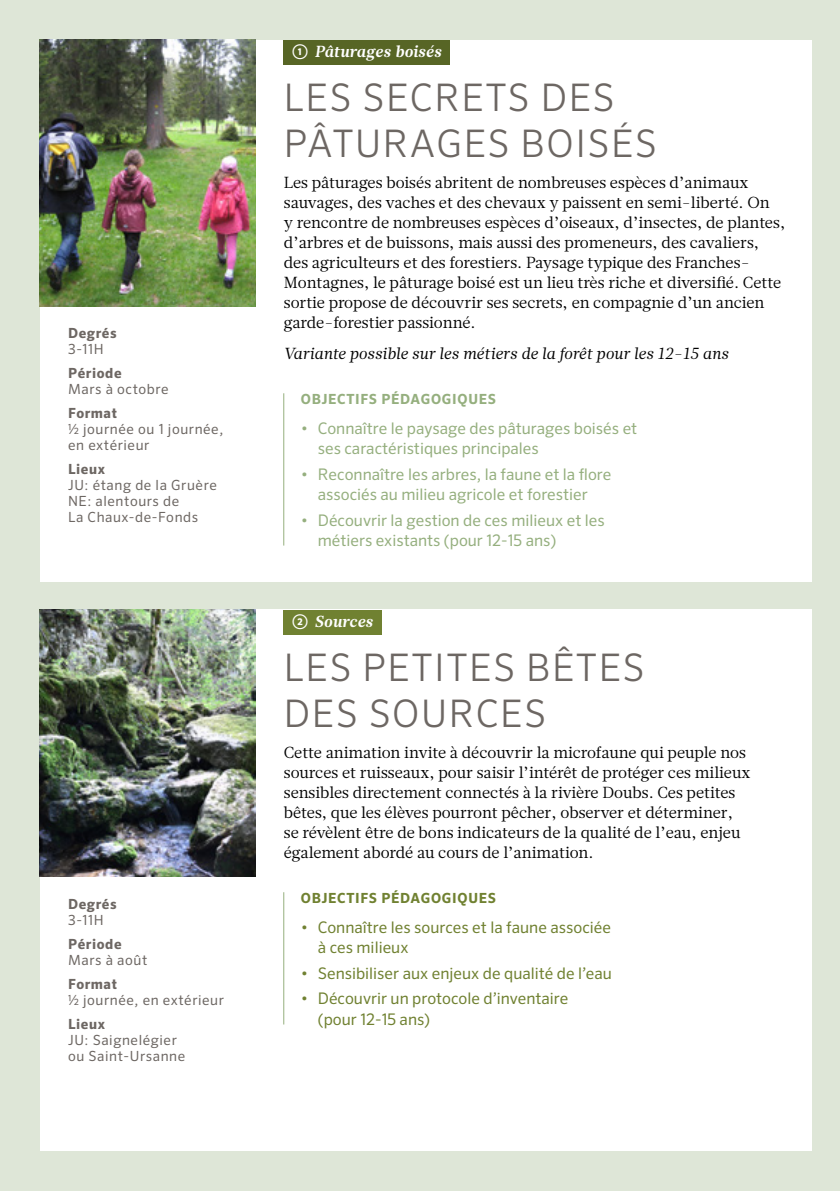
<style>
.page{position:relative;width:840px;height:1191px;background:#fff}
.page>*{position:absolute;margin:0;border:0;box-sizing:border-box;transform-origin:0 0}
.t1{font:300 38px/45.6px "Sero OT";letter-spacing:.04em;color:#6d6763}
.t2{font:16px/20px "Glosa Text";color:#000}
.t3{font:16px/20px "Sero OT";color:#95af7e}
.t4{font:16px/20px "Sero OT";color:#708131}
.t5{font:italic 16px "Glosa Text";letter-spacing:.03em;color:#000}
.t6{font:italic 700 16px "Glosa Text";letter-spacing:.02em;color:#fff}
.t7{font:14px/16px "Sero OT";letter-spacing:.04em;color:#6d6763}
.t8{font:700 14px "Sero OT";letter-spacing:.04em;color:#6d6763}
.t9{font:700 14px "Sero OT";letter-spacing:.05em;color:#95af7e}
.t10{font:700 14px "Sero OT";letter-spacing:.05em;color:#708131}
.s1{font-family:"Sero OT";font-style:normal}
</style>
<div class="page">
<div style="left:0;top:0;width:839px;height:1191px;background:#dee6d7"></div>
<div style="left:40px;top:40px;width:771px;height:541px;background:#fff"></div>
<hr style="left:283px;top:393px;width:1px;height:152px;background:#95af7e">
<img style="left:40px;top:40px;width:215px;height:266px">
<div style="left:283px;top:40px;width:167px;height:25px;background:#576525"></div>
<div style="left:40px;top:609px;width:771px;height:542px;background:#fff"></div>
<hr style="left:283px;top:892px;width:1px;height:132px;background:#95af7e">
<img style="left:40px;top:609px;width:215px;height:267px">
<div style="left:283px;top:609px;width:98px;height:25px;background:#708131"></div>
<p class="t8" style="left:68px;top:325px;width:50px">Degrés</p>
<p class="t7" style="left:68px;top:341px;width:37px">3-11H</p>
<p class="t8" style="left:68px;top:365px;width:55px">Période</p>
<p class="t7" style="left:68px;top:381px;width:102px">Mars à octobre</p>
<p class="t8" style="left:68px;top:405px;width:50px">Format</p>
<p class="t7" style="left:68px;top:421px;width:157px">½ journée ou 1 journée, en extérieur</p>
<p class="t8" style="left:68px;top:461px;width:38px">Lieux</p>
<p class="t7" style="left:68px;top:477px;width:150px">JU: étang de la Gruère<br>NE: alentours de<br>La Chaux-de-Fonds</p>
<p class="t8" style="left:68px;top:895px;width:50px">Degrés</p>
<p class="t7" style="left:68px;top:912px;width:37px">3-11H</p>
<p class="t8" style="left:68px;top:935px;width:55px">Période</p>
<p class="t7" style="left:68px;top:952px;width:81px">Mars à août</p>
<p class="t8" style="left:68px;top:975px;width:50px">Format</p>
<p class="t7" style="left:68px;top:992px;width:157px">½ journée, en extérieur</p>
<p class="t8" style="left:68px;top:1015px;width:38px">Lieux</p>
<p class="t7" style="left:68px;top:1032px;width:118px">JU: Saignelégier ou Saint-Ursanne</p>
<p class="t6" style="left:292px;top:41px;width:151px"><span class="s1">①</span> Pâturages boisés</p>
<h1 class="t1" style="left:284px;top:75px;width:374px">LES SECRETS DES<br>PÂTURAGES BOISÉS</h1>
<p class="t2" style="left:283px;top:173px;width:503px">Les pâturages boisés abritent de nombreuses espèces d’animaux sauvages, des vaches et des chevaux y paissent en semi-liberté. On<br>y rencontre de nombreuses espèces d’oiseaux, d’insectes, de plantes, d’arbres et de buissons, mais aussi des promeneurs, des cavaliers, des agriculteurs et des forestiers. Paysage typique des Franches-Montagnes, le pâturage boisé est un lieu très riche et diversifié. Cette sortie propose de découvrir ses secrets, en compagnie d’un ancien garde-forestier passionné.</p>
<p class="t5" style="left:283px;top:343px;width:446px">Variante possible sur les métiers de la forêt pour les 12-15 ans</p>
<p class="t9" style="left:301px;top:391px;width:196px">OBJECTIFS PÉDAGOGIQUES</p>
<p class="t3" style="left:317px;top:418px;width:321px;text-indent:-17px">• Connaître le paysage des pâturages boisés et ses caractéristiques principales</p>
<p class="t3" style="left:300px;top:464px;width:312px;text-align:center">• Reconnaître les arbres, la faune et la flore associés au milieu agricole et forestier</p>
<p class="t3" style="left:317px;top:510px;width:288px;text-indent:-17px">• Découvrir la gestion de ces milieux et les métiers existants (pour 12-15 ans)</p>
<p class="t6" style="left:292px;top:610px;width:82px"><span class="s1">②</span> Sources</p>
<h1 class="t1" style="left:284px;top:644px;width:362px">LES PETITES BÊTES<br>DES SOURCES</h1>
<p class="t2" style="left:283px;top:742px;width:468px">Cette animation invite à découvrir la microfaune qui peuple nos sources et ruisseaux, pour saisir l’intérêt de protéger ces milieux sensibles directement connectés à la rivière Doubs. Ces petites bêtes, que les élèves pourront pêcher, observer et déterminer, se révèlent être de bons indicateurs de la qualité de l’eau, enjeu également abordé au cours de l’animation.</p>
<p class="t10" style="left:301px;top:889px;width:196px">OBJECTIFS PÉDAGOGIQUES</p>
<p class="t4" style="left:317px;top:917px;width:294px;text-indent:-17px">• Connaître les sources et la faune associée à ces milieux</p>
<p class="t4" style="left:300px;top:963px;width:312px">• Sensibiliser aux enjeux de qualité de l’eau</p>
<p class="t4" style="left:317px;top:988px;width:252px;text-indent:-17px">• Découvrir un protocole d’inventaire (pour 12-15 ans)</p>
</div>
